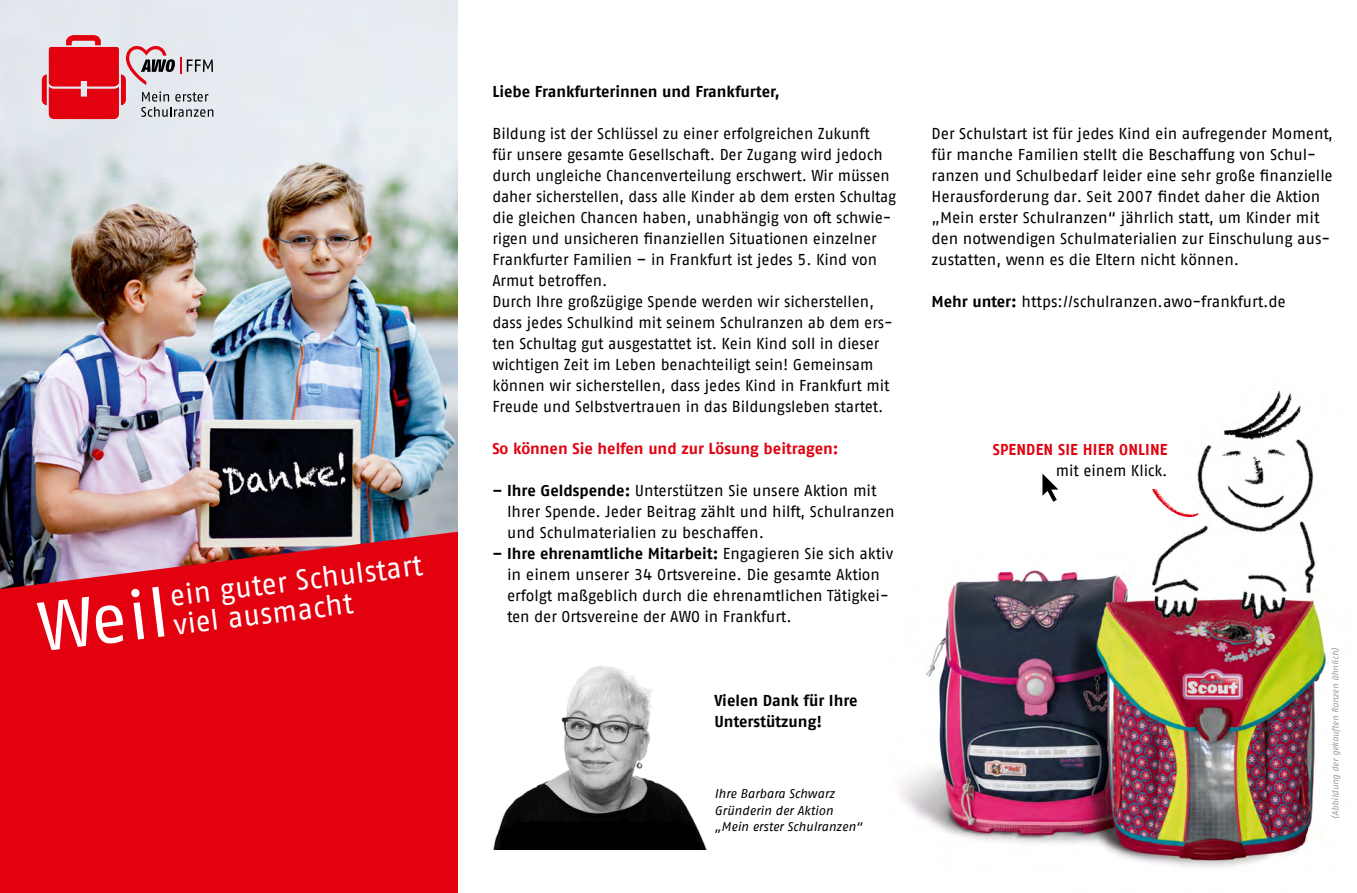
<style>
.page{position:relative;width:1357px;height:893px;background:#fff}
.page>*{position:absolute;margin:0;border:0;box-sizing:border-box;transform-origin:0 0}
.t1{font:69.3px "AWO Fago Office";color:#fff}
.t2{font:28.8px "AWO Fago Office";color:#fff}
.t3{font:15.75px/21px "AWO Fago Office";color:#000}
.t4{font:700 15.75px/21px "AWO Fago Office";color:#000}
.t5{font:700 15.75px "AWO Fago Office";color:#e3000f}
.t6{font:italic 12.75px/16.5px "AWO Fago Office";letter-spacing:-.005em;color:#000}
.t7{font:italic 9px "AWO Fago Office";color:#9c9d9d}
.s1{font-weight:700}
</style>
<div class="page">
<img style="left:0;top:0;width:458px;height:530px">
<div style="left:0;top:617px;width:458px;height:276px;background:#e3000f"></div>
<img style="left:0;top:530px;width:458px;height:87px">
<img style="left:901px;top:390px;width:426px;height:478px">
<img style="left:493px;top:666px;width:214px;height:184px">
<svg style="left:42px;top:35px;width:171px;height:84px;background:#d7828b"></svg>
<svg style="left:1144px;top:465px;width:54px;height:52px"></svg>
<div style="left:1131px;top:463px;width:35px;height:25px;background:#fff"></div>
<svg style="left:1040px;top:468px;width:23px;height:36px"></svg>
<h2 class="t2" style="left:168px;top:580px;width:256px;rotate:-7deg">ein guter Schulstart</h2>
<h1 class="t1" style="left:33px;top:588px;width:132px;rotate:-7deg">Weil</h1>
<h2 class="t2" style="left:171px;top:609px;width:182px;rotate:-7deg">viel ausmacht</h2>
<p class="t4" style="left:492px;top:81px;width:289px">Liebe Frankfurterinnen und Frankfurter,</p>
<p class="t3" style="left:492px;top:123px;width:405px">Bildung ist der Schlüssel zu einer erfolgreichen Zukunft<br>für unsere gesamte Gesellschaft. Der Zugang wird jedoch durch ungleiche Chancenverteilung erschwert. Wir müssen daher sicherstellen, dass alle Kinder ab dem ersten Schultag die gleichen Chancen haben, unabhängig von oft schwie&shy;rigen und unsicheren finanziellen Situationen einzelner Frankfurter Familien – in Frankfurt ist jedes 5. Kind von Armut betroffen.<br>Durch Ihre großzügige Spende werden wir sicherstellen, dass jedes Schulkind mit seinem Schulranzen ab dem ers&shy;ten Schultag gut ausgestattet ist. Kein Kind soll in dieser wichtigen Zeit im Leben benachteiligt sein! Gemeinsam können wir sicherstellen, dass jedes Kind in Frankfurt mit Freude und Selbstvertrauen in das Bildungsleben startet.</p>
<p class="t5" style="left:492px;top:439px;width:347px">So können Sie helfen und zur Lösung beitragen:</p>
<p class="t3" style="left:507px;top:480px;width:389px;text-indent:-15px"><span class="s1">– Ihre Geldspende:</span> Unterstützen Sie unsere Aktion mit<br>Ihrer Spende. Jeder Beitrag zählt und hilft, Schulranzen und Schulmaterialien zu beschaffen.</p>
<p class="t3" style="left:507px;top:543px;width:388px;text-indent:-15px"><span class="s1">– Ihre ehrenamtliche Mitarbeit:</span> Engagieren Sie sich aktiv in einem unserer 34 Ortsvereine. Die gesamte Aktion erfolgt maßgeblich durch die ehrenamtlichen Tätigkei&shy;ten der Ortsvereine der AWO in Frankfurt.</p>
<p class="t4" style="left:714px;top:690px;width:145px">Vielen Dank für Ihre<br>Unterstützung!</p>
<p class="t6" style="left:714px;top:785px;width:149px">Ihre Barbara Schwarz<br>Gründerin der Aktion „Mein erster Schulranzen“</p>
<p class="t3" style="left:931px;top:123px;width:403px">Der Schulstart ist für jedes Kind ein aufregender Moment, für manche Familien stellt die Beschaffung von Schul&shy;ranzen und Schulbedarf leider eine sehr große finanzielle Herausforderung dar. Seit 2007 findet daher die Aktion „Mein erster Schulranzen“ jährlich statt, um Kinder mit den notwendigen Schulmaterialien zur Einschulung aus&shy;zustatten, wenn es die Eltern nicht können.</p>
<p class="t3" style="left:931px;top:291px;width:356px"><span class="s1">Mehr unter:</span> https://schulranzen.awo-frankfurt.de</p>
<p class="t5" style="left:993px;top:440px;width:176px">SPENDEN SIE HIER ONLINE</p>
<p class="t3" style="left:1055px;top:460px;width:113px">mit einem Klick.</p>
<p class="t7" style="left:1330px;top:819px;width:172px;rotate:-90deg">(Abbildung der gekauften Ranzen ähnlich)</p>
</div>
